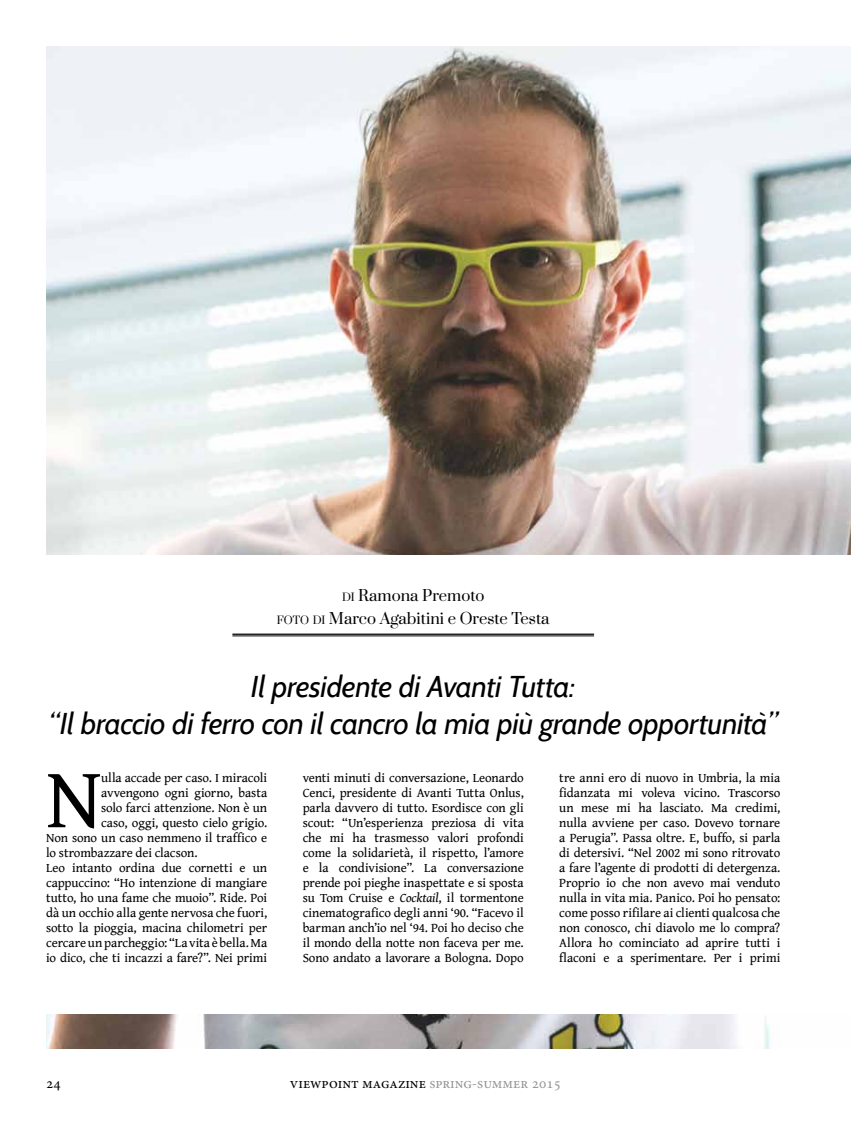
<style>
.page{position:relative;width:851px;height:1134px;background:#fff}
.page>*{position:absolute;margin:0;border:0;box-sizing:border-box;transform-origin:0 0}
.t1{font:86.25px "Gentium Book Basic";color:#000}
.t2{font:italic 30px/37.5px "Cabin";letter-spacing:-.015em;color:#000;text-align:center}
.t3{font:15px/22.5px "Prata";color:#000;text-align:center}
.t4{font:15px "Minion Pro";color:#000}
.t5{font:13.12px/15px "Gentium Book Basic";letter-spacing:-.01em;color:#000;text-align:justify}
.s1{font-size:10.5px}
.s2{font-style:italic}
.s3{color:#939598}
</style>
<div class="page">
<img style="left:46px;top:46px;width:804px;height:1003px">
<div style="left:21px;top:555px;width:829px;height:458px;background:#fff"></div>
<hr style="left:232px;top:634px;width:362px;height:1px;background:#000">
<hr style="left:232px;top:636px;width:362px;height:1px;background:#000">
<p class="t3" style="left:277px;top:585px;width:274px"><span class="s1">di</span> Ramona Premoto<br><span class="s1">foto di</span> Marco Agabitini e Oreste Testa</p>
<h2 class="t2" style="left:48px;top:667px;width:731px">Il presidente di Avanti Tutta:<br>“Il braccio di ferro con il cancro la mia più grande opportunità”</h2>
<h1 class="t1" style="left:46px;top:735px;width:57px">N</h1>
<p class="t5" style="left:101px;top:770px;width:167px">ulla accade per caso. I miracoli</p>
<p class="t5" style="left:101px;top:785px;width:167px">avvengono ogni giorno, basta</p>
<p class="t5" style="left:101px;top:800px;width:167px">solo farci attenzione. Non è un</p>
<p class="t5" style="left:101px;top:815px;width:167px">caso, oggi, questo cielo grigio.</p>
<p class="t5" style="left:46px;top:830px;width:222px">Non sono un caso nemmeno il traffico e</p>
<p class="t5" style="left:46px;top:845px;width:153px">lo strombazzare dei clacson.</p>
<p class="t5" style="left:46px;top:860px;width:222px">Leo intanto ordina due cornetti e un</p>
<p class="t5" style="left:46px;top:875px;width:222px">cappuccino: “Ho intenzione di mangiare</p>
<p class="t5" style="left:46px;top:890px;width:223px">tutto, ho una fame che muoio”. Ride. Poi</p>
<p class="t5" style="left:46px;top:905px;width:222px">dà un occhio alla gente nervosa che fuori,</p>
<p class="t5" style="left:46px;top:920px;width:222px">sotto la pioggia, macina chilometri per</p>
<p class="t5" style="left:46px;top:935px;width:222px">cercare un parcheggio: “La vita è bella. Ma</p>
<p class="t5" style="left:46px;top:950px;width:222px">io dico, che ti incazzi a fare?”. Nei primi</p>
<p class="t5" style="left:302px;top:770px;width:223px">venti minuti di conversazione, Leonardo Cenci, presidente di Avanti Tutta Onlus, parla davvero di tutto. Esordisce con gli scout: “Un’esperienza preziosa di vita che mi ha trasmesso valori profondi come la solidarietà, il rispetto, l’amore e la condivisione”. La conversazione prende poi pieghe inaspettate e si sposta su Tom Cruise e <span class="s2">Cocktail</span>, il tormentone cinematografico degli anni ‘90. “Facevo il barman anch’io nel ‘94. Poi ho deciso che il mondo della notte non faceva per me.<br>Sono andato a lavorare a Bologna. Dopo</p>
<p class="t5" style="left:559px;top:770px;width:223px">tre anni ero di nuovo in Umbria, la mia fidanzata mi voleva vicino. Trascorso un mese mi ha lasciato. Ma credimi, nulla avviene per caso. Dovevo tornare a Perugia”. Passa oltre. E, buffo, si parla di detersivi. “Nel 2002 mi sono ritrovato a fare l’agente di prodotti di detergenza.<br>Proprio io che non avevo mai venduto nulla in vita mia. Panico. Poi ho pensato: come posso rifilare ai clienti qualcosa che non conosco, chi diavolo me lo compra?<br>Allora ho cominciato ad aprire tutti i flaconi e a sperimentare. Per i primi</p>
<p class="t4" style="left:46px;top:1073px;width:16px">24</p>
<p class="t4" style="left:290px;top:1073px;width:272px">viewpoint magazine <span class="s3">spring-summer 2015</span></p>
</div>
